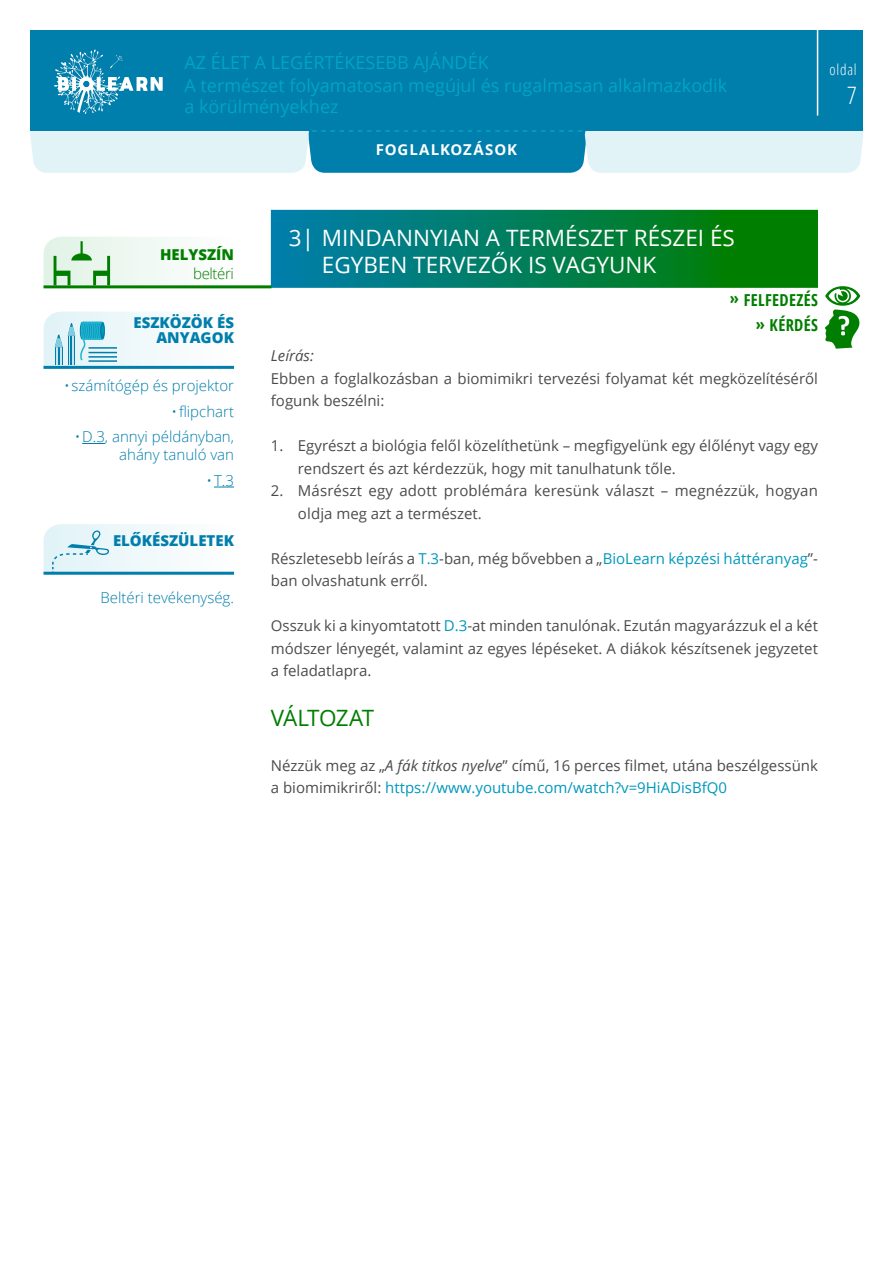
<style>
.page{position:relative;width:893px;height:1263px;background:#fff}
.page>*{position:absolute;margin:0;border:0;box-sizing:border-box;transform-origin:0 0}
.t1{font:300 condensed 24px "Open Sans";color:#fff}
.t2{font:22.5px/27px "Open Sans";color:#fff}
.t3{font:22.5px "Open Sans";letter-spacing:-.045em;color:#007e00}
.t4{font:18px/21.8px "Open Sans";color:#00a5c5}
.t5{font:700 condensed 16.5px/25.5px "Open Sans";letter-spacing:.02em;color:#007e00;text-align:right}
.t6{font:15px/22.5px "Open Sans";color:#4b4b4b}
.t7{font:300 15px/18px "Open Sans";color:#007eac;text-align:right}
.t8{font:800 15px/15px "Open Sans";color:#007eac;text-align:right}
.t9{font:700 15px "Open Sans";letter-spacing:.06em;color:#fff}
.t10{font:800 15px "Open Sans";color:#007e00}
.t11{font:italic 15px "Open Sans";color:#4b4b4b}
.t12{font:300 15px "Open Sans";letter-spacing:-.025em;color:#007e00}
.t13{font:300 condensed 15px "Open Sans";letter-spacing:.05em;color:#fff}
.s1{color:#0098bd}
.s2{font-style:italic}
</style>
<div class="page">
<div style="left:30px;top:30px;width:833px;height:100px;background:#007eac"></div>
<svg style="left:54px;top:49px;width:109px;height:65px"></svg>
<hr style="left:817px;top:30px;width:1px;height:86px;background:#fff">
<svg style="left:30px;top:130px;width:833px;height:43px"></svg>
<div style="left:271px;top:210px;width:547px;height:78px;background:linear-gradient(to right,#007eb0,#007e00)"></div>
<svg style="left:825px;top:286px;width:36px;height:63px"></svg>
<svg style="left:44px;top:312px;width:190px;height:54px"></svg>
<hr style="left:88px;top:347px;width:29px;height:2px;background:#007eac">
<hr style="left:44px;top:366px;width:190px;height:3px;background:#007eac">
<svg style="left:82px;top:443px;width:23px;height:1px"></svg>
<svg style="left:214px;top:487px;width:20px;height:1px"></svg>
<svg style="left:44px;top:237px;width:128px;height:48px"></svg>
<hr style="left:44px;top:285px;width:228px;height:3px;background:#007e00">
<hr style="left:44px;top:572px;width:190px;height:3px;background:#007eac">
<svg style="left:44px;top:524px;width:190px;height:48px"></svg>
<p class="t4" style="left:184px;top:51px;width:544px">AZ ÉLET A LEGÉRTÉKESEBB AJÁNDÉK<br>A természet folyamatosan megújul és rugalmasan alkalmazkodik a körülményekhez</p>
<p class="t9" style="left:376px;top:138px;width:143px">FOGLALKOZÁSOK</p>
<p class="t13" style="left:829px;top:59px;width:29px">oldal</p>
<h1 class="t1" style="left:847px;top:79px;width:11px">7</h1>
<p class="t10" style="left:160px;top:243px;width:75px">HELYSZÍN</p>
<p class="t12" style="left:193px;top:264px;width:42px">beltéri</p>
<p class="t8" style="left:133px;top:315px;width:102px">ESZKÖZÖK ÉS<br>ANYAGOK</p>
<p class="t7" style="left:64px;top:376px;width:171px">• számítógép és projektor</p>
<p class="t7" style="left:172px;top:402px;width:64px">•flipchart</p>
<p class="t7" style="left:75px;top:427px;width:161px">•D.3, annyi példányban, ahány tanuló van</p>
<p class="t7" style="left:207px;top:471px;width:29px">•T.3</p>
<p class="t8" style="left:113px;top:532px;width:123px">ELŐKÉSZÜLETEK</p>
<p class="t7" style="left:100px;top:588px;width:135px">Beltéri tevékenység.</p>
<h2 class="t2" style="left:322px;top:224px;width:414px;text-indent:-33px">3| MINDANNYIAN A TERMÉSZET RÉSZEI ÉS<br>EGYBEN TERVEZŐK IS VAGYUNK</h2>
<p class="t5" style="left:730px;top:287px;width:90px">» FELFEDEZÉS » KÉRDÉS</p>
<p class="t11" style="left:271px;top:346px;width:44px">Leírás:</p>
<p class="t6" style="left:271px;top:367px;width:549px">Ebben a foglalkozásban a biomimikri tervezési folyamat két megközelítéséről fogunk beszélni:</p>
<p class="t6" style="left:298px;top:434px;width:522px;text-indent:-27px">1. Egyrészt a biológia felől közelíthetünk – megfigyelünk egy élőlényt vagy egy rendszert és azt kérdezzük, hogy mit tanulhatunk tőle.</p>
<p class="t6" style="left:298px;top:479px;width:522px;text-indent:-27px">2. Másrészt egy adott problémára keresünk választ – megnézzük, hogyan oldja meg azt a természet.</p>
<p class="t6" style="left:271px;top:547px;width:549px">Részletesebb leírás a <span class="s1">T.3</span>-ban, még bővebben a „<span class="s1">BioLearn képzési háttéranyag</span>”- ban olvashatunk erről.</p>
<p class="t6" style="left:271px;top:614px;width:549px;text-align:justify">Osszuk ki a kinyomtatott <span class="s1">D.3</span>-at minden tanulónak. Ezután magyarázzuk el a két módszer lényegét, valamint az egyes lépéseket. A diákok készítsenek jegyzetet a feladatlapra.</p>
<h2 class="t3" style="left:271px;top:702px;width:105px">VÁLTOZAT</h2>
<p class="t6" style="left:271px;top:754px;width:549px">Nézzük meg az „<span class="s2">A fák titkos nyelve</span>” című, 16 perces filmet, utána beszélgessünk a biomimikriről: <span class="s1">https://www.youtube.com/watch?v=9HiADisBfQ0</span></p>
</div>
